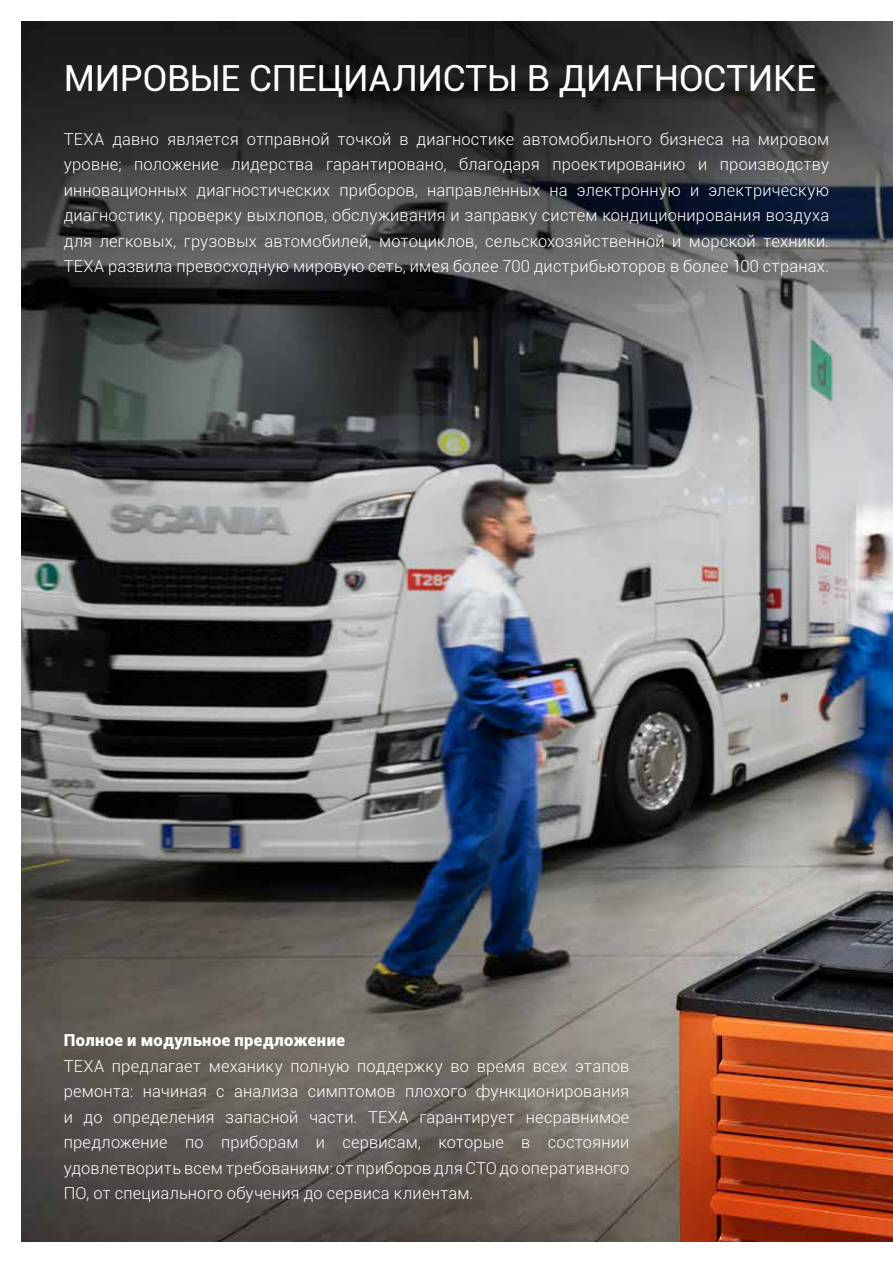
<style>
.page{position:relative;width:893px;height:1263px;background:#fff}
.page>*{position:absolute;margin:0;border:0;box-sizing:border-box;transform-origin:0 0}
.t1{font:36px "Roboto";letter-spacing:-.005em;color:#fff}
.t2{font:300 16.5px/25.5px "Roboto";letter-spacing:.01em;color:#fff;text-align:justify}
.t3{font:900 16.5px "Roboto";letter-spacing:.025em;color:#fff}
</style>
<div class="page">
<img style="left:21px;top:21px;width:872px;height:1221px">
<h1 class="t1" style="left:64px;top:53px;width:754px">МИРОВЫЕ СПЕЦИАЛИСТЫ В ДИАГНОСТИКЕ</h1>
<p class="t2" style="left:64px;top:126px;width:767px">TEXA давно является отправной точкой в диагностике автомобильного бизнеса на мировом уровне; положение лидерства гарантировано, благодаря проектированию и производству инновационных диагностических приборов, направленных на электронную и электрическую диагностику, проверку выхлопов, обслуживания и заправку систем кондиционирования воздуха для легковых, грузовых автомобилей, мотоциклов, сельскохозяйственной и морской техники.<br>TEXA развила превосходную мировую сеть, имея более 700 дистрибьюторов в более 100 странах.</p>
<p class="t3" style="left:64px;top:1028px;width:283px">Полное и модульное предложение</p>
<p class="t2" style="left:64px;top:1052px;width:567px">TEXA предлагает механику полную поддержку во время всех этапов ремонта: начиная с анализа симптомов плохого функционирования и до определения запасной части. TEXA гарантирует несравнимое предложение по приборам и сервисам, которые в состоянии удовлетворить всем требованиям: от приборов для СТО до оперативного ПО, от специального обучения до сервиса клиентам.</p>
</div>
